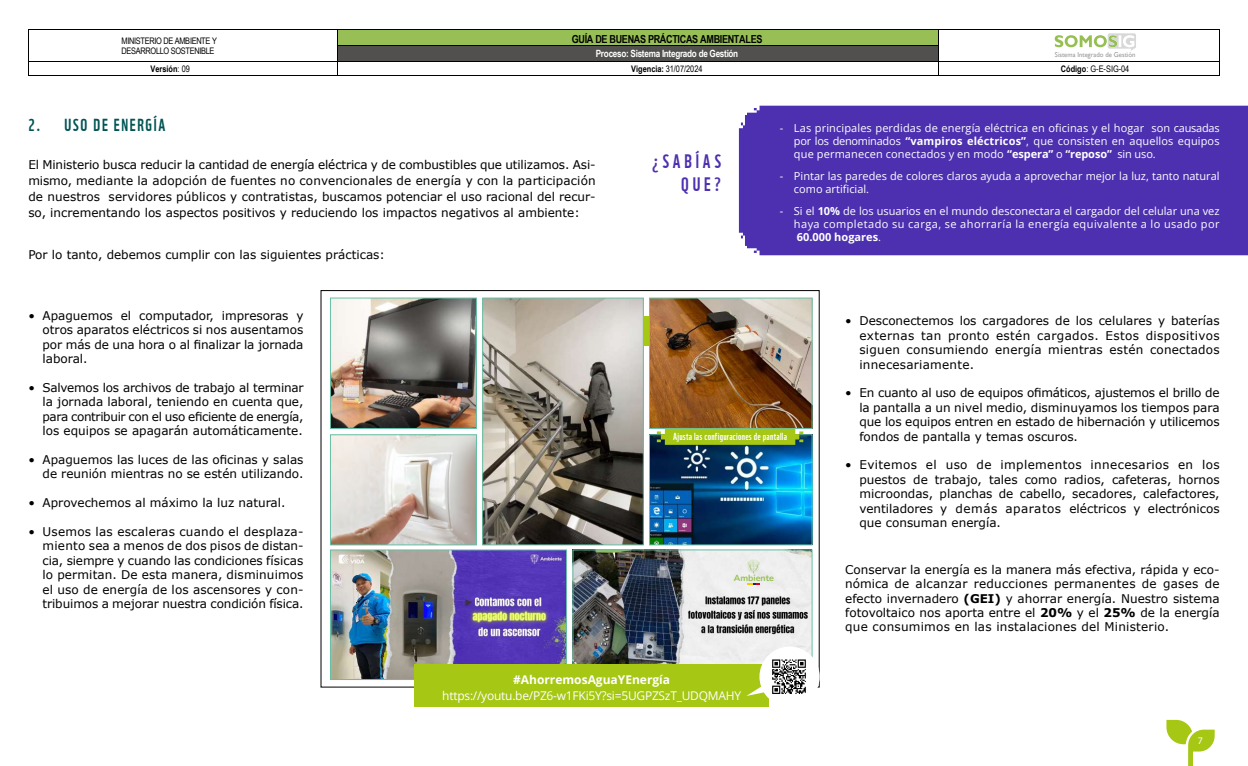
<style>
.page{position:relative;width:1248px;height:766px;background:#fff}
.page>*{position:absolute;margin:0;border:0;box-sizing:border-box;transform-origin:0 0}
.t1{font:19px/22.8px "WWF";letter-spacing:.2em;color:#4d30b0;text-align:right}
.t2{font:17px "WWF";letter-spacing:.1em;color:#005454}
.t3{font:12px/14.4px "Verdana";color:#000;text-align:justify}
.t4{font:12px "Open Sans";letter-spacing:-.02em;color:#fff}
.t5{font:700 12px "Open Sans";color:#fff}
.t6{font:11px/13.2px "Open Sans";letter-spacing:.01em;color:#fff;text-align:justify}
.t7{font:700 11px "Arial Narrow";letter-spacing:-.025em;color:#000}
.t8{font:10px "WWF";letter-spacing:.025em;color:#fff}
.t9{font:700 10px "Arial Narrow";letter-spacing:-.03em;color:#fff}
.t10{font:10px "Myriad Pro";color:#fff}
.t11{font:9px/10.3px "Arial Narrow";letter-spacing:-.03em;color:#000}
.t12{font:700 9px "Arial Narrow";color:#000}
.t13{font:700 8.9px "Nunito";color:#94bf4f}
.t14{font:7px "Gill Sans";color:#989898;scale:.96 1}
.s1{font-weight:400}
.s2{font-weight:700}
</style>
<div class="page">
<svg style="left:1166px;top:719px;width:48px;height:46px"></svg>
<img style="left:574px;top:551px;width:236px;height:113px">
<div style="left:572px;top:549px;width:240px;height:130px;border:1px solid #66bfa6"></div>
<img style="left:332px;top:551px;width:233px;height:126px">
<div style="left:330px;top:549px;width:237px;height:130px;border:1px solid #66bfa6"></div>
<img style="left:332px;top:299px;width:143px;height:128px">
<div style="left:330px;top:297px;width:147px;height:132px;border:1px solid #66bfa6"></div>
<img style="left:332px;top:436px;width:143px;height:107px">
<div style="left:330px;top:434px;width:147px;height:111px;border:1px solid #66bfa6"></div>
<img style="left:651px;top:299px;width:159px;height:128px">
<div style="left:649px;top:297px;width:163px;height:132px;border:1px solid #66bfa6"></div>
<img style="left:484px;top:299px;width:157px;height:244px">
<div style="left:482px;top:297px;width:161px;height:248px;border:1px solid #66bfa6"></div>
<img style="left:651px;top:436px;width:159px;height:107px">
<div style="left:649px;top:434px;width:163px;height:111px;border:1px solid #66bfa6"></div>
<div style="left:643px;top:316px;width:5px;height:29px;background:#a6c714"></div>
<div style="left:414px;top:664px;width:355px;height:42px;background:#a6c714"></div>
<svg style="left:746px;top:646px;width:73px;height:53px"></svg>
<img style="left:770px;top:658px;width:37px;height:36px">
<div style="left:738px;top:106px;width:509px;height:149px;background:#4d30b0"></div>
<svg style="left:652px;top:428px;width:155px;height:16px;background:#9bbe29"></svg>
<svg style="left:747px;top:559px;width:12px;height:14px"></svg>
<svg style="left:747px;top:583px;width:12px;height:1px"></svg>
<div style="left:342px;top:30px;width:591px;height:15px;background:#97bf55"></div>
<hr style="left:29px;top:29px;width:308px;height:1px;background:#000">
<hr style="left:337px;top:29px;width:601px;height:1px;background:#000">
<hr style="left:938px;top:29px;width:281px;height:1px;background:#000">
<div style="left:337px;top:46px;width:601px;height:16px;background:#51504f"></div>
<hr style="left:337px;top:45px;width:601px;height:1px;background:#000">
<hr style="left:29px;top:62px;width:308px;height:1px;background:#000">
<hr style="left:337px;top:62px;width:601px;height:1px;background:#000">
<hr style="left:938px;top:62px;width:281px;height:1px;background:#000">
<svg style="left:28px;top:29px;width:1px;height:47px"></svg>
<hr style="left:29px;top:76px;width:308px;height:1px;background:#000">
<svg style="left:337px;top:30px;width:1px;height:46px"></svg>
<hr style="left:337px;top:76px;width:601px;height:1px;background:#000">
<svg style="left:938px;top:30px;width:1px;height:46px"></svg>
<hr style="left:938px;top:76px;width:281px;height:1px;background:#000">
<svg style="left:1219px;top:29px;width:1px;height:47px"></svg>
<svg style="left:1054px;top:33px;width:81px;height:18px"></svg>
<p class="t11" style="left:122px;top:35px;width:97px">MINISTERIO DE AMBIENTE Y<br>DESARROLLO SOSTENIBLE</p>
<p class="t7" style="left:571px;top:31px;width:192px">GUÍA DE BUENAS PRÁCTICAS AMBIENTALES</p>
<p class="t9" style="left:596px;top:46px;width:144px">Proceso: Sistema Integrado de Gestión</p>
<p class="t12" style="left:150px;top:62px;width:41px">Versión<span class="s1">: 09</span></p>
<p class="t11" style="left:631px;top:63px;width:73px"><span class="s2">Vigencia:</span> 31/07/2024</p>
<h2 class="t2" style="left:28px;top:112px;width:138px">2. USO DE ENERGÍA</h2>
<p class="t3" style="left:28px;top:157px;width:568px;line-height:16px">El Ministerio busca reducir la cantidad de energía eléctrica y de combustibles que utilizamos. Asi&shy;mismo, mediante la adopción de fuentes no convencionales de energía y con la participación de nuestros servidores públicos y contratistas, buscamos potenciar el uso racional del recur&shy;so, incrementando los aspectos positivos y reduciendo los impactos negativos al ambiente:</p>
<p class="t3" style="left:28px;top:247px;width:358px">Por lo tanto, debemos cumplir con las siguientes prácticas:</p>
<h1 class="t1" style="left:652px;top:148px;width:70px">¿SABÍAS<br>QUE?</h1>
<p class="t14" style="left:1054px;top:50px;width:85px">Sistema Integrado de Gestión</p>
<p class="t11" style="left:1060px;top:63px;width:70px"><span class="s2">Código</span>: G-E-SIG-04</p>
<p class="t6" style="left:793px;top:121px;width:427px;text-indent:-14px">- Las principales perdidas de energía eléctrica en oficinas y el hogar son causadas por los denominados <span class="s2">“vampiros eléctricos”</span>, que consisten en aquellos equipos que permanecen conectados y en modo <span class="s2">“espera”</span> o <span class="s2">“reposo”</span> sin uso.</p>
<p class="t6" style="left:793px;top:169px;width:427px;text-indent:-14px">- Pintar las paredes de colores claros ayuda a aprovechar mejor la luz, tanto natural como artificial.</p>
<p class="t6" style="left:793px;top:204px;width:427px;text-indent:-14px">- Si el <span class="s2">10%</span> de los usuarios en el mundo desconectara el cargador del celular una vez haya completado su carga, se ahorraría la energía equivalente a lo usado por <span class="s2">60.000 hogares</span>.</p>
<p class="t3" style="left:43px;top:308px;width:262px;text-indent:-14px">• Apaguemos el computador, impresoras y otros aparatos eléctricos si nos ausentamos por más de una hora o al finalizar la jornada laboral.</p>
<p class="t3" style="left:43px;top:380px;width:262px;text-indent:-14px">• Salvemos los archivos de trabajo al terminar la jornada laboral, teniendo en cuenta que, para contribuir con el uso eficiente de energía, los equipos se apagarán automáticamente.</p>
<p class="t3" style="left:28px;top:452px;width:276px;text-align:right">• Apaguemos las luces de las oficinas y salas de reunión mientras no se estén utilizando.</p>
<p class="t3" style="left:28px;top:495px;width:258px">• Aprovechemos al máximo la luz natural.</p>
<p class="t3" style="left:43px;top:524px;width:262px;text-indent:-14px">• Usemos las escaleras cuando el desplaza&shy;miento sea a menos de dos pisos de distan&shy;cia, siempre y cuando las condiciones físicas lo permitan. De esta manera, disminuimos el uso de energía de los ascensores y con&shy;tribuimos a mejorar nuestra condición física.</p>
<p class="t8" style="left:673px;top:429px;width:115px">Ajusta las configuraciones de pantalla</p>
<p class="t13" style="left:733px;top:571px;width:42px">Ambiente</p>
<p class="t5" style="left:513px;top:671px;width:159px">#AhorremosAguaYEnergía</p>
<p class="t4" style="left:442px;top:687px;width:300px">https://youtu.be/PZ6-w1FKi5Y?si=5UGPZSzT_UDQMAHY</p>
<p class="t3" style="left:859px;top:313px;width:362px;text-indent:-14px">• Desconectemos los cargadores de los celulares y baterías externas tan pronto estén cargados. Estos dispositivos siguen consumiendo energía mientras estén conectados innecesariamente.</p>
<p class="t3" style="left:859px;top:385px;width:362px;text-indent:-14px">• En cuanto al uso de equipos ofimáticos, ajustemos el brillo de la pantalla a un nivel medio, disminuyamos los tiempos para que los equipos entren en estado de hibernación y utilicemos fondos de pantalla y temas oscuros.</p>
<p class="t3" style="left:859px;top:457px;width:362px;text-indent:-14px">• Evitemos el uso de implementos innecesarios en los puestos de trabajo, tales como radios, cafeteras, hornos microondas, planchas de cabello, secadores, calefactores, ventiladores y demás aparatos eléctricos y electrónicos que consuman energía.</p>
<p class="t3" style="left:845px;top:562px;width:376px">Conservar la energía es la manera más efectiva, rápida y eco&shy;nómica de alcanzar reducciones permanentes de gases de efecto invernadero <span class="s2">(GEI)</span> y ahorrar energía. Nuestro sistema fotovoltaico nos aporta entre el <span class="s2">20%</span> y el <span class="s2">25%</span> de la energía que consumimos en las instalaciones del Ministerio.</p>
<p class="t10" style="left:1197px;top:734px;width:7px">7</p>
</div>
